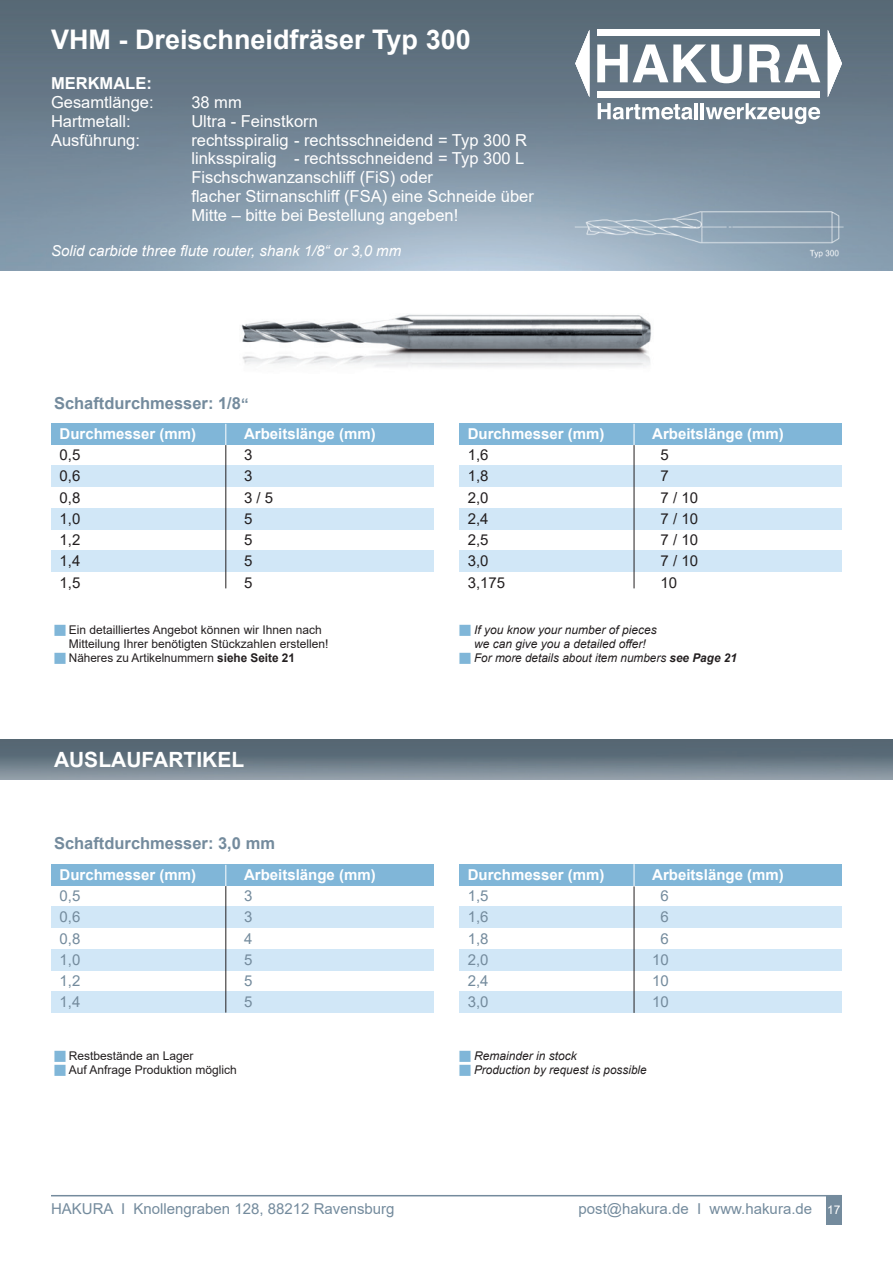
<style>
.page{position:relative;width:893px;height:1263px;background:#fff}
.page>*{position:absolute;margin:0;border:0;box-sizing:border-box;transform-origin:0 0}
.t1{font:700 27px "Arial";color:#fff}
.t2{font:700 21px "Arial";color:#fff}
.t3{font:16.5px/18.8px "Arial";color:#fff}
.t4{font:700 16.5px "Arial";color:#748b9d}
.t5{font:700 16.5px "Arial";color:#fff}
.t6{font:700 15px "Arial";color:#fff}
.t7{font:15px "Arial";color:#748b9d}
.t8{font:15px "Arial";color:#231f20}
.t9{font:italic 15px "Arial";color:#fff}
.t10{font:12px/14.4px "Arial";color:#231f20}
.t11{font:italic 12px/14.4px "Arial";color:#231f20;text-align:center}
.s1{font-size:15px}
.s2{color:#80b6d8}
.s3{font-weight:700}
.s4{font-size:12px;color:#fff}
</style>
<div class="page">
<img style="left:0;top:0;width:893px;height:270px">
<div style="left:597px;top:30px;width:223px;height:6px;background:#fff"></div>
<div style="left:597px;top:91px;width:223px;height:6px;background:#fff"></div>
<svg style="left:828px;top:30px;width:14px;height:67px"></svg>
<svg style="left:575px;top:30px;width:14px;height:67px"></svg>
<svg style="left:597px;top:44px;width:145px;height:39px"></svg>
<svg style="left:749px;top:44px;width:71px;height:38px"></svg>
<svg style="left:598px;top:103px;width:94px;height:17px"></svg>
<hr style="left:695px;top:103px;width:3px;height:16px;background:#fff">
<hr style="left:701px;top:103px;width:3px;height:16px;background:#fff">
<svg style="left:706px;top:103px;width:114px;height:21px"></svg>
<img style="left:0;top:740px;width:893px;height:40px">
<img style="left:565px;top:204px;width:302px;height:55px">
<img style="left:241px;top:314px;width:411px;height:53px">
<div style="left:51px;top:424px;width:383px;height:21px;background:#80b6d8"></div>
<div style="left:459px;top:424px;width:383px;height:21px;background:#80b6d8"></div>
<div style="left:51px;top:466px;width:383px;height:21px;background:#d1e7f7"></div>
<div style="left:459px;top:466px;width:383px;height:21px;background:#d1e7f7"></div>
<div style="left:51px;top:508px;width:383px;height:21px;background:#d1e7f7"></div>
<div style="left:459px;top:508px;width:383px;height:21px;background:#d1e7f7"></div>
<div style="left:51px;top:551px;width:383px;height:21px;background:#d1e7f7"></div>
<div style="left:459px;top:551px;width:383px;height:21px;background:#d1e7f7"></div>
<hr style="left:225px;top:445px;width:1px;height:143px;background:#231f20">
<hr style="left:634px;top:445px;width:1px;height:143px;background:#231f20">
<svg style="left:225px;top:424px;width:1px;height:21px"></svg>
<svg style="left:634px;top:424px;width:1px;height:21px"></svg>
<div style="left:51px;top:865px;width:383px;height:21px;background:#80b6d8"></div>
<div style="left:459px;top:865px;width:383px;height:21px;background:#80b6d8"></div>
<div style="left:51px;top:906px;width:383px;height:22px;background:#d1e7f7"></div>
<div style="left:459px;top:906px;width:383px;height:22px;background:#d1e7f7"></div>
<div style="left:51px;top:949px;width:383px;height:21px;background:#d1e7f7"></div>
<div style="left:459px;top:949px;width:383px;height:21px;background:#d1e7f7"></div>
<div style="left:51px;top:992px;width:383px;height:21px;background:#d1e7f7"></div>
<div style="left:459px;top:992px;width:383px;height:21px;background:#d1e7f7"></div>
<hr style="left:225px;top:886px;width:1px;height:126px;background:#231f20">
<hr style="left:634px;top:886px;width:1px;height:127px;background:#231f20">
<svg style="left:225px;top:865px;width:1px;height:21px"></svg>
<svg style="left:634px;top:864px;width:1px;height:22px"></svg>
<hr style="left:51px;top:1195px;width:791px;height:1px;background:#748b9d">
<div style="left:826px;top:1195px;width:16px;height:30px;background:#748b9d"></div>
<h1 class="t1" style="left:51px;top:21px;width:421px">VHM - Dreischneidfräser Typ 300</h1>
<p class="t5" style="left:51px;top:72px;width:102px">MERKMALE:</p>
<p class="t3" style="left:51px;top:93px;width:104px">Gesamtlänge:</p>
<p class="t3" style="left:191px;top:93px;width:52px">38 mm</p>
<p class="t3" style="left:51px;top:112px;width:81px">Hartmetall:</p>
<p class="t3" style="left:191px;top:112px;width:128px">Ultra - Feinstkorn</p>
<p class="t3" style="left:51px;top:130px;width:90px">Ausführung:</p>
<p class="t3" style="left:191px;top:130px;width:344px">rechtsspiralig - rechtsschneidend = Typ 300 R linksspiralig - rechtsschneidend = Typ 300 L Fischschwanzanschliff (FiS) oder<br>flacher Stirnanschliff (FSA) eine Schneide über Mitte – bitte bei Bestellung angeben!</p>
<p class="t9" style="left:51px;top:241px;width:352px">Solid carbide three flute router, shank 1/8“ or 3,0 mm</p>
<p class="t4" style="left:54px;top:391px;width:196px">Schaftdurchmesser: 1/8<span class="s1">“</span></p>
<p class="t6" style="left:60px;top:423px;width:138px">Durchmesser (mm)</p>
<p class="t6" style="left:244px;top:423px;width:133px">Arbeitslänge (mm)</p>
<p class="t8" style="left:60px;top:445px;width:22px">0,5</p>
<p class="t8" style="left:244px;top:445px;width:10px">3</p>
<p class="t8" style="left:60px;top:466px;width:22px">0,6</p>
<p class="t8" style="left:244px;top:466px;width:10px">3</p>
<p class="t8" style="left:60px;top:487px;width:22px">0,8</p>
<p class="t8" style="left:244px;top:487px;width:31px">3 / 5</p>
<p class="t8" style="left:60px;top:508px;width:22px">1,0</p>
<p class="t8" style="left:244px;top:508px;width:10px">5</p>
<p class="t8" style="left:60px;top:530px;width:22px">1,2</p>
<p class="t8" style="left:244px;top:530px;width:10px">5</p>
<p class="t8" style="left:60px;top:551px;width:22px">1,4</p>
<p class="t8" style="left:244px;top:551px;width:10px">5</p>
<p class="t8" style="left:60px;top:572px;width:22px">1,5</p>
<p class="t8" style="left:244px;top:572px;width:10px">5</p>
<p class="t10" style="left:69px;top:622px;width:261px;text-indent:-15px"><span class="s2">■</span> Ein detailliertes Angebot können wir Ihnen nach<br>Mitteilung Ihrer benötigten Stückzahlen erstellen!</p>
<p class="t10" style="left:54px;top:651px;width:243px"><span class="s2">■</span> Näheres zu Artikelnummern <span class="s3">siehe Seite 21</span></p>
<p class="t2" style="left:54px;top:745px;width:192px">AUSLAUFARTIKEL</p>
<p class="t4" style="left:54px;top:832px;width:222px">Schaftdurchmesser: 3,0 mm</p>
<p class="t6" style="left:60px;top:864px;width:138px">Durchmesser (mm)</p>
<p class="t6" style="left:244px;top:864px;width:133px">Arbeitslänge (mm)</p>
<p class="t7" style="left:60px;top:885px;width:22px">0,5</p>
<p class="t7" style="left:244px;top:885px;width:10px">3</p>
<p class="t7" style="left:60px;top:907px;width:22px">0,6</p>
<p class="t7" style="left:244px;top:907px;width:10px">3</p>
<p class="t7" style="left:60px;top:928px;width:22px">0,8</p>
<p class="t7" style="left:244px;top:928px;width:10px">4</p>
<p class="t7" style="left:60px;top:949px;width:22px">1,0</p>
<p class="t7" style="left:244px;top:949px;width:10px">5</p>
<p class="t7" style="left:60px;top:971px;width:22px">1,2</p>
<p class="t7" style="left:244px;top:971px;width:10px">5</p>
<p class="t7" style="left:60px;top:992px;width:22px">1,4</p>
<p class="t7" style="left:244px;top:992px;width:10px">5</p>
<p class="t10" style="left:54px;top:1048px;width:141px"><span class="s2">■</span> Restbestände an Lager</p>
<p class="t10" style="left:54px;top:1062px;width:184px"><span class="s2">■</span> Auf Anfrage Produktion möglich</p>
<p class="t6" style="left:468px;top:423px;width:138px">Durchmesser (mm)</p>
<p class="t6" style="left:652px;top:423px;width:133px">Arbeitslänge (mm)</p>
<p class="t8" style="left:468px;top:445px;width:22px">1,6</p>
<p class="t8" style="left:661px;top:445px;width:10px">5</p>
<p class="t8" style="left:468px;top:466px;width:22px">1,8</p>
<p class="t8" style="left:661px;top:466px;width:10px">7</p>
<p class="t8" style="left:468px;top:487px;width:22px">2,0</p>
<p class="t8" style="left:661px;top:487px;width:39px">7 / 10</p>
<p class="t8" style="left:468px;top:508px;width:22px">2,4</p>
<p class="t8" style="left:661px;top:508px;width:39px">7 / 10</p>
<p class="t8" style="left:468px;top:530px;width:22px">2,5</p>
<p class="t8" style="left:661px;top:530px;width:39px">7 / 10</p>
<p class="t8" style="left:468px;top:551px;width:22px">3,0</p>
<p class="t8" style="left:661px;top:551px;width:39px">7 / 10</p>
<p class="t8" style="left:468px;top:572px;width:39px">3,175</p>
<p class="t8" style="left:661px;top:572px;width:18px">10</p>
<p class="t11" style="left:459px;top:622px;width:199px"><span class="s2">■</span> If you know your number of pieces we can give you a detailed offer!</p>
<p class="t11" style="left:459px;top:651px;width:279px"><span class="s2">■</span> For more details about item numbers <span class="s3">see Page 21</span></p>
<p class="t6" style="left:468px;top:864px;width:138px">Durchmesser (mm)</p>
<p class="t6" style="left:652px;top:864px;width:133px">Arbeitslänge (mm)</p>
<p class="t7" style="left:468px;top:885px;width:22px">1,5</p>
<p class="t7" style="left:661px;top:885px;width:10px">6</p>
<p class="t7" style="left:468px;top:907px;width:22px">1,6</p>
<p class="t7" style="left:661px;top:907px;width:10px">6</p>
<p class="t7" style="left:468px;top:928px;width:22px">1,8</p>
<p class="t7" style="left:661px;top:928px;width:10px">6</p>
<p class="t7" style="left:468px;top:949px;width:22px">2,0</p>
<p class="t7" style="left:652px;top:949px;width:18px">10</p>
<p class="t7" style="left:468px;top:970px;width:22px">2,4</p>
<p class="t7" style="left:652px;top:970px;width:18px">10</p>
<p class="t7" style="left:468px;top:992px;width:22px">3,0</p>
<p class="t7" style="left:652px;top:992px;width:18px">10</p>
<p class="t11" style="left:459px;top:1048px;width:119px"><span class="s2">■</span> Remainder in stock</p>
<p class="t11" style="left:459px;top:1063px;width:189px"><span class="s2">■</span> Production by request is possible</p>
<p class="t7" style="left:51px;top:1199px;width:345px">HAKURA I Knollengraben 128, 88212 Ravensburg</p>
<p class="t7" style="left:578px;top:1199px;width:264px">post@hakura.de I www.hakura.de <span class="s4">17</span></p>
</div>
